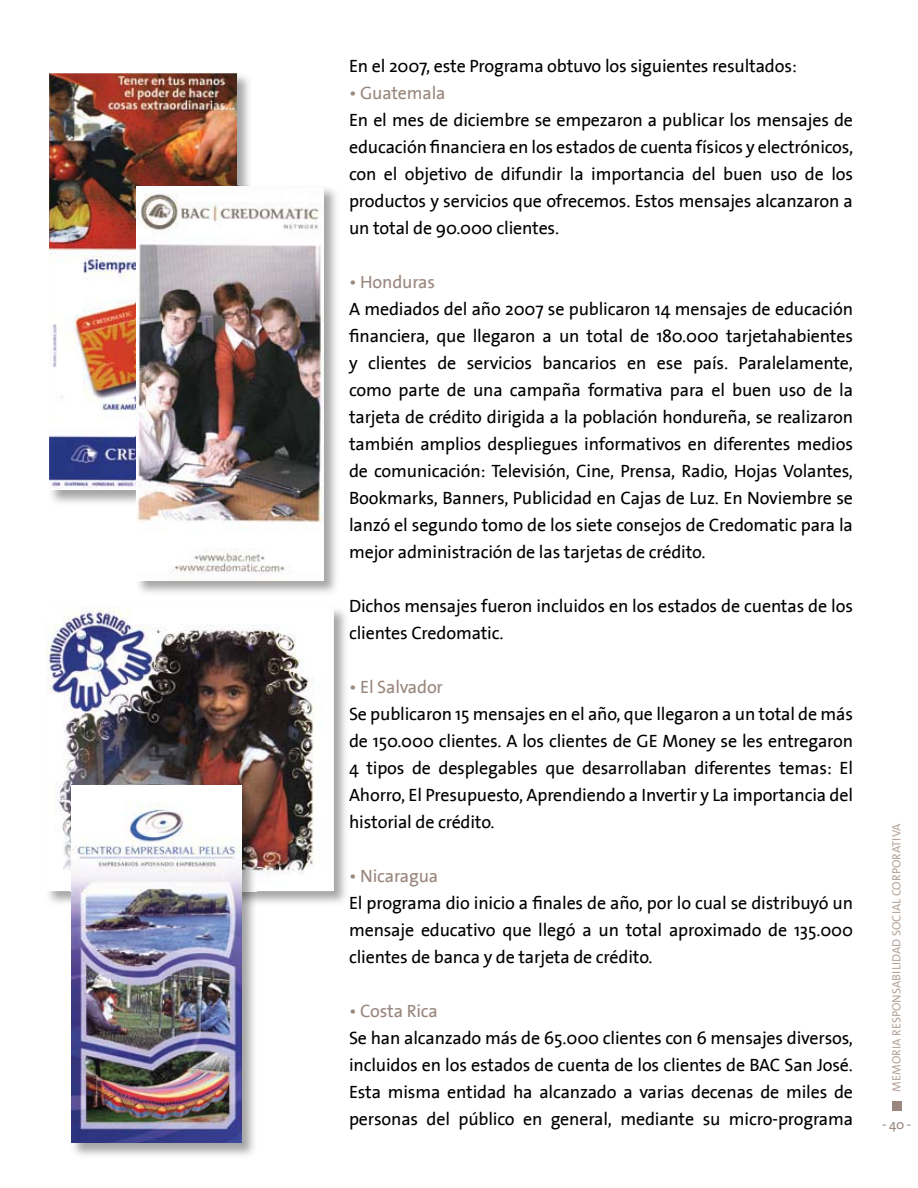
<style>
.page{position:relative;width:918px;height:1188px;background:#fff}
.page>*{position:absolute;margin:0;border:0;box-sizing:border-box;transform-origin:0 0}
.t1{font:18px/27px "The Sans BAC";letter-spacing:-.01em;color:#000;text-align:justify}
.t2{font:18px "The Sans BAC";letter-spacing:-.01em;color:#99877d}
.t3{font:13.5px "The Sans BAC";color:#99877d}
.t4{font:12px "The Sans BAC";color:#b6a69e}
</style>
<div class="page">
<div style="left:893px;top:1101px;width:9px;height:9px;background:#99877d"></div>
<img style="left:51px;top:75px;width:198px;height:428px">
<img style="left:49px;top:73px;width:188px;height:417px">
<img style="left:138px;top:188px;width:198px;height:405px">
<img style="left:136px;top:186px;width:188px;height:394px">
<img style="left:48px;top:607px;width:298px;height:296px">
<img style="left:46px;top:608px;width:288px;height:283px">
<img style="left:70px;top:785px;width:187px;height:371px">
<img style="left:71px;top:786px;width:170px;height:357px">
<p class="t1" style="left:349px;top:52px;width:449px">En el 2007, este Programa obtuvo los siguientes resultados:</p>
<p class="t2" style="left:349px;top:81px;width:98px">• Guatemala</p>
<p class="t1" style="left:349px;top:106px;width:506px">En el mes de diciembre se empezaron a publicar los mensajes de educación financiera en los estados de cuenta físicos y electrónicos, con el objetivo de difundir la importancia del buen uso de los productos y servicios que ofrecemos. Estos mensajes alcanzaron a un total de 90.000 clientes.</p>
<p class="t2" style="left:349px;top:270px;width:88px">• Honduras</p>
<p class="t1" style="left:349px;top:295px;width:506px">A mediados del año 2007 se publicaron 14 mensajes de educación financiera, que llegaron a un total de 180.000 tarjetahabientes y clientes de servicios bancarios en ese país. Paralelamente, como parte de una campaña formativa para el buen uso de la tarjeta de crédito dirigida a la población hondureña, se realizaron también amplios despliegues informativos en diferentes medios de comunicación: Televisión, Cine, Prensa, Radio, Hojas Volantes, Bookmarks, Banners, Publicidad en Cajas de Luz. En Noviembre se lanzó el segundo tomo de los siete consejos de Credomatic para la mejor administración de las tarjetas de crédito.</p>
<p class="t1" style="left:349px;top:592px;width:505px">Dichos mensajes fueron incluidos en los estados de cuentas de los clientes Credomatic.</p>
<p class="t2" style="left:349px;top:675px;width:95px">• El Salvador</p>
<p class="t1" style="left:349px;top:700px;width:506px">Se publicaron 15 mensajes en el año, que llegaron a un total de más de 150.000 clientes. A los clientes de GE Money se les entregaron 4 tipos de desplegables que desarrollaban diferentes temas: El Ahorro, El Presupuesto, Aprendiendo a Invertir y La importancia del historial de crédito.</p>
<p class="t2" style="left:349px;top:864px;width:91px">• Nicaragua</p>
<p class="t1" style="left:349px;top:889px;width:506px">El programa dio inicio a finales de año, por lo cual se distribuyó un mensaje educativo que llegó a un total aproximado de 135.000 clientes de banca y de tarjeta de crédito.</p>
<p class="t2" style="left:349px;top:999px;width:90px">• Costa Rica</p>
<p class="t1" style="left:349px;top:1024px;width:506px">Se han alcanzado más de 65.000 clientes con 6 mensajes diversos, incluidos en los estados de cuenta de los clientes de BAC San José.<br>Esta misma entidad ha alcanzado a varias decenas de miles de personas del público en general, mediante su micro-programa</p>
<p class="t4" style="left:889px;top:1092px;width:270px;rotate:-90deg">MEMORIA RESPONSABILIDAD SOCIAL CORPORATIVA</p>
<p class="t3" style="left:882px;top:1116px;width:31px">- 40 -</p>
</div>
